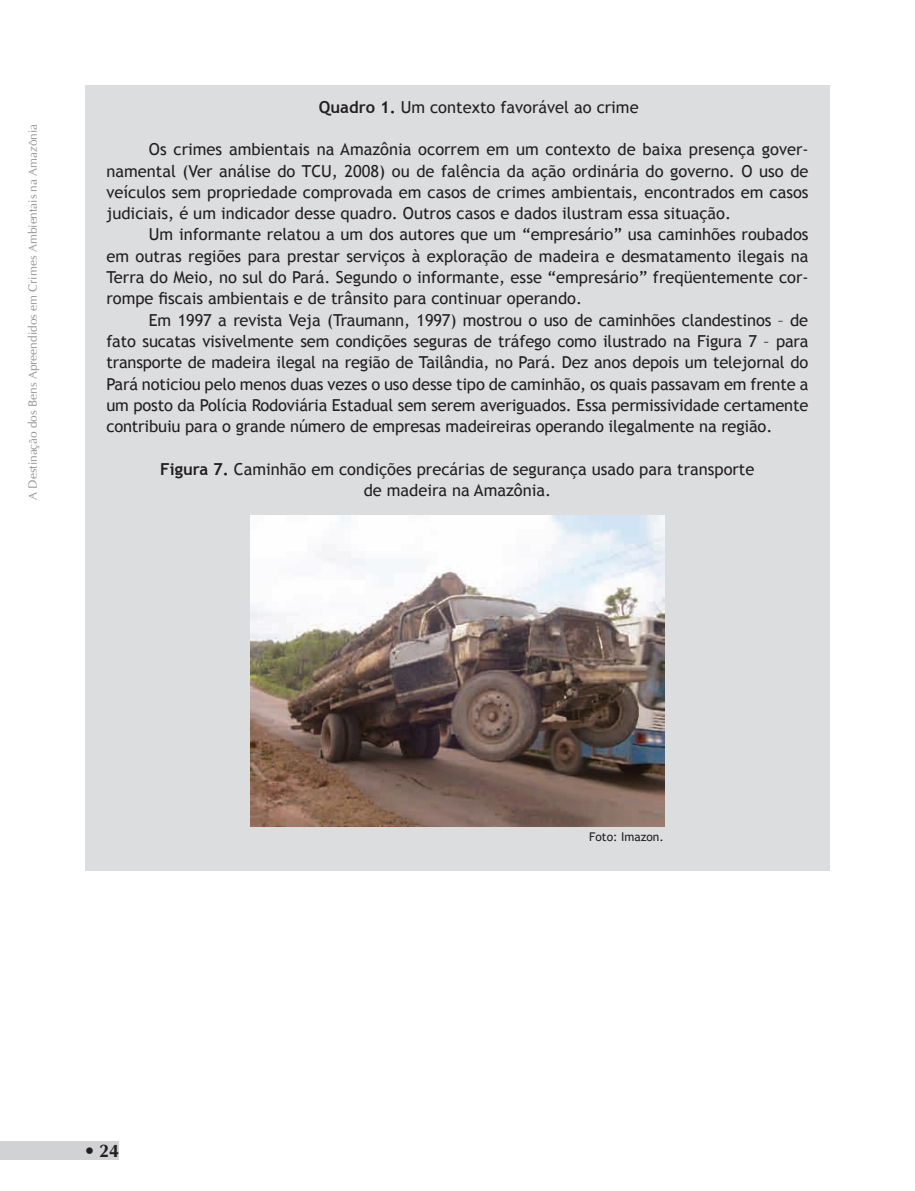
<style>
.page{position:relative;width:915px;height:1191px;background:#fff}
.page>*{position:absolute;margin:0;border:0;box-sizing:border-box;transform-origin:0 0}
.t1{font:700 18px "CG Omega";color:#231f20}
.t2{font:16.5px/21.3px "Trebuchet MS";color:#231f20;text-align:justify}
.t3{font:12px "CG Omega";color:#939598}
.t4{font:12px "Trebuchet MS";color:#231f20}
.s1{font-weight:700}
</style>
<div class="page">
<div style="left:0;top:1141px;width:118px;height:18px;background:#d1d2d4"></div>
<div style="left:85px;top:85px;width:744px;height:785px;background:#dcdddf"></div>
<img style="left:250px;top:515px;width:414px;height:311px">
<p class="t3" style="left:26px;top:500px;width:377px;rotate:-90deg">A Destinação dos Bens Apreendidos em Crimes Ambientais na Amazônia</p>
<p class="t2" style="left:319px;top:96px;width:321px"><span class="s1">Quadro 1.</span> Um contexto favorável ao crime</p>
<p class="t2" style="left:106px;top:139px;width:703px;text-indent:43px">Os crimes ambientais na Amazônia ocorrem em um contexto de baixa presença gover&shy;namental (Ver análise do TCU, 2008) ou de falência da ação ordinária do governo. O uso de veículos sem propriedade comprovada em casos de crimes ambientais, encontrados em casos judiciais, é um indicador desse quadro. Outros casos e dados ilustram essa situação.</p>
<p class="t2" style="left:106px;top:224px;width:703px;text-indent:43px">Um informante relatou a um dos autores que um “empresário” usa caminhões roubados em outras regiões para prestar serviços à exploração de madeira e desmatamento ilegais na Terra do Meio, no sul do Pará. Segundo o informante, esse “empresário” freqüentemente cor&shy;rompe fiscais ambientais e de trânsito para continuar operando.</p>
<p class="t2" style="left:106px;top:309px;width:703px;text-indent:43px">Em 1997 a revista Veja (Traumann, 1997) mostrou o uso de caminhões clandestinos – de fato sucatas visivelmente sem condições seguras de tráfego como ilustrado na Figura 7 – para transporte de madeira ilegal na região de Tailândia, no Pará. Dez anos depois um telejornal do Pará noticiou pelo menos duas vezes o uso desse tipo de caminhão, os quais passavam em frente a um posto da Polícia Rodoviária Estadual sem serem averiguados. Essa permissividade certamente contribuiu para o grande número de empresas madeireiras operando ilegalmente na região.</p>
<p class="t2" style="left:160px;top:458px;width:595px;text-align:center"><span class="s1">Figura 7.</span> Caminhão em condições precárias de segurança usado para transporte de madeira na Amazônia.</p>
<p class="t1" style="left:85px;top:1139px;width:35px">• 24</p>
<p class="t4" style="left:589px;top:829px;width:76px">Foto: Imazon.</p>
</div>
